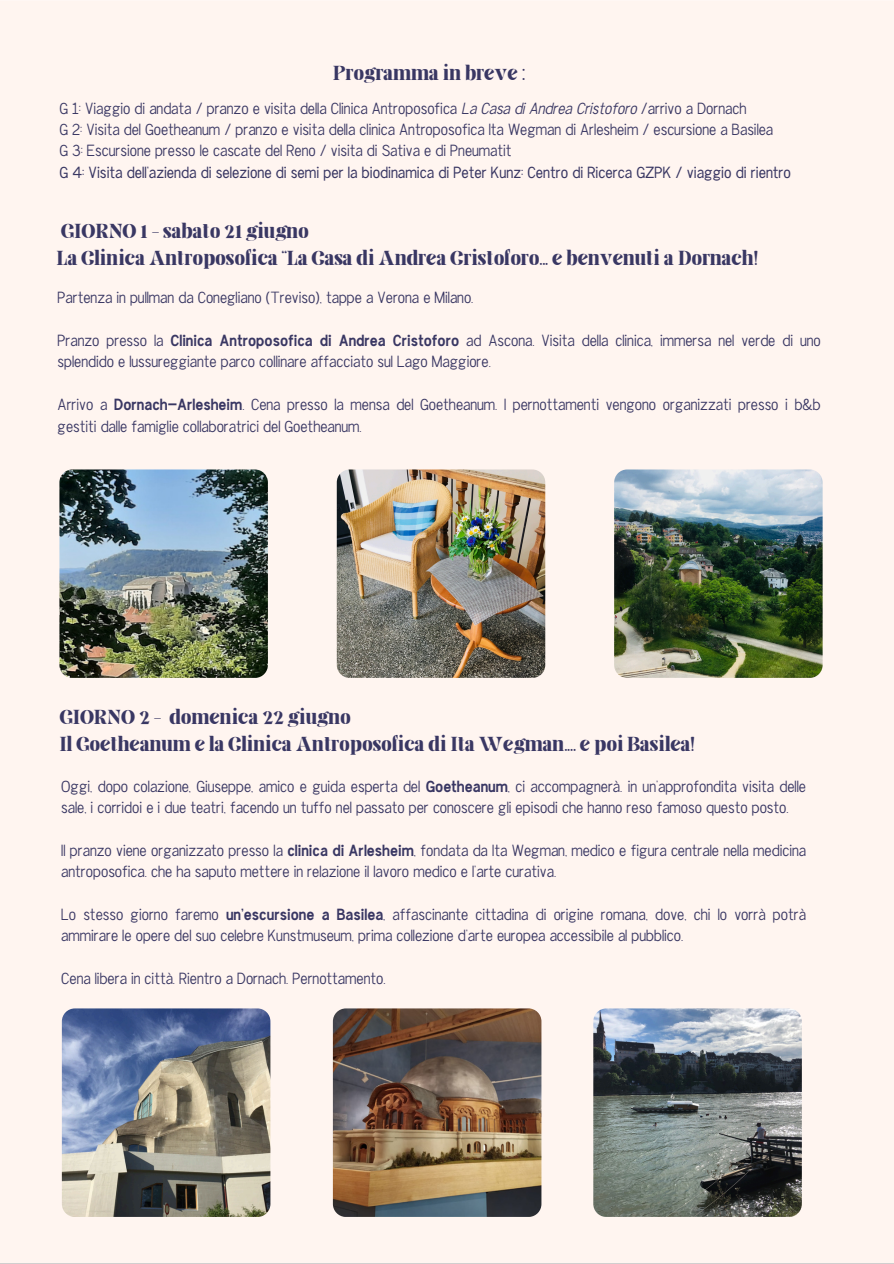
<style>
.page{position:relative;width:894px;height:1264px;background:#fff}
.page>*{position:absolute;margin:0;border:0;box-sizing:border-box;transform-origin:0 0}
.t1{font:19.5px/27px "Elika Gorica";color:#393763}
.t2{font:300 16.5px/21.3px "Chester Sans";color:#393763}
.t3{font:16.5px "Chester Sans";color:#393763}
.s1{font-style:italic}
.s2{font-weight:700}
</style>
<div class="page">
<div style="left:0;top:0;width:893px;height:1263px;background:#fff5f0"></div>
<img style="left:614px;top:469px;width:208px;height:209px;border-radius:13px">
<img style="left:59px;top:469px;width:209px;height:209px;border-radius:13px">
<img style="left:337px;top:469px;width:208px;height:209px;border-radius:13px">
<img style="left:333px;top:1008px;width:208px;height:208px;border-radius:13px">
<img style="left:62px;top:1008px;width:208px;height:208px;border-radius:13px">
<img style="left:593px;top:1008px;width:208px;height:208px;border-radius:13px">
<p class="t1" style="left:333px;top:61px;width:194px">Programma in breve :</p>
<p class="t2" style="left:59px;top:98px;width:688px">G 1: Viaggio di andata / pranzo e visita della Clinica Antroposofica <span class="s1">La Casa di Andrea Cristoforo</span> /arrivo a Dornach</p>
<h1 class="t2" style="left:59px;top:119px;width:715px">G 2: Visita del Goetheanum / pranzo e visita della clinica Antroposofica Ita Wegman di Arlesheim / escursione a Basilea</h1>
<p class="t2" style="left:59px;top:140px;width:453px">G 3: Escursione presso le cascate del Reno / visita di Sativa e di Pneumatit</p>
<p class="t3" style="left:59px;top:164px;width:733px">G 4: Visita dell’azienda di selezione di semi per la biodinamica di Peter Kunz: Centro di Ricerca GZPK / viaggio di rientro</p>
<p class="t1" style="left:57px;top:220px;width:702px">GIORNO 1 - sabato 21 giugno<br>La Clinica Antroposofica “La Casa di Andrea Cristoforo... e benvenuti a Dornach!</p>
<p class="t2" style="left:58px;top:287px;width:417px">Partenza in pullman da Conegliano (Treviso), tappe a Verona e Milano.</p>
<p class="t2" style="left:58px;top:330px;width:764px">Pranzo presso la <span class="s2">Clinica Antroposofica di Andrea Cristoforo</span> ad Ascona. Visita della clinica, immersa nel verde di uno splendido e lussureggiante parco collinare affacciato sul Lago Maggiore.</p>
<p class="t2" style="left:58px;top:394px;width:764px">Arrivo a <span class="s2">Dornach-Arlesheim</span>. Cena presso la mensa del Goetheanum. I pernottamenti vengono organizzati presso i b&amp;b gestiti dalle famiglie collaboratrici del Goetheanum.</p>
<p class="t1" style="left:59px;top:706px;width:636px">GIORNO 2 - domenica 22 giugno<br>Il Goetheanum e la Clinica Antroposofica di Ita Wegman.... e poi Basilea!</p>
<p class="t2" style="left:61px;top:775px;width:746px">Oggi, dopo colazione, Giuseppe, amico e guida esperta del <span class="s2">Goetheanum</span>, ci accompagnerà. in un’approfondita visita delle sale, i corridoi e i due teatri, facendo un tuffo nel passato per conoscere gli episodi che hanno reso famoso questo posto.</p>
<h1 class="t2" style="left:61px;top:840px;width:746px">Il pranzo viene organizzato presso la <span class="s2">clinica di Arlesheim</span>, fondata da Ita Wegman, medico e figura centrale nella medicina antroposofica. che ha saputo mettere in relazione il lavoro medico e l’arte curativa.</h1>
<p class="t2" style="left:61px;top:904px;width:746px">Lo stesso giorno faremo <span class="s2">un’escursione a Basilea</span>, affascinante cittadina di origine romana, dove, chi lo vorrà potrà ammirare le opere del suo celebre Kunstmuseum, prima collezione d'arte europea accessibile al pubblico.</p>
<p class="t2" style="left:61px;top:968px;width:326px">Cena libera in città. Rientro a Dornach. Pernottamento.</p>
</div>
